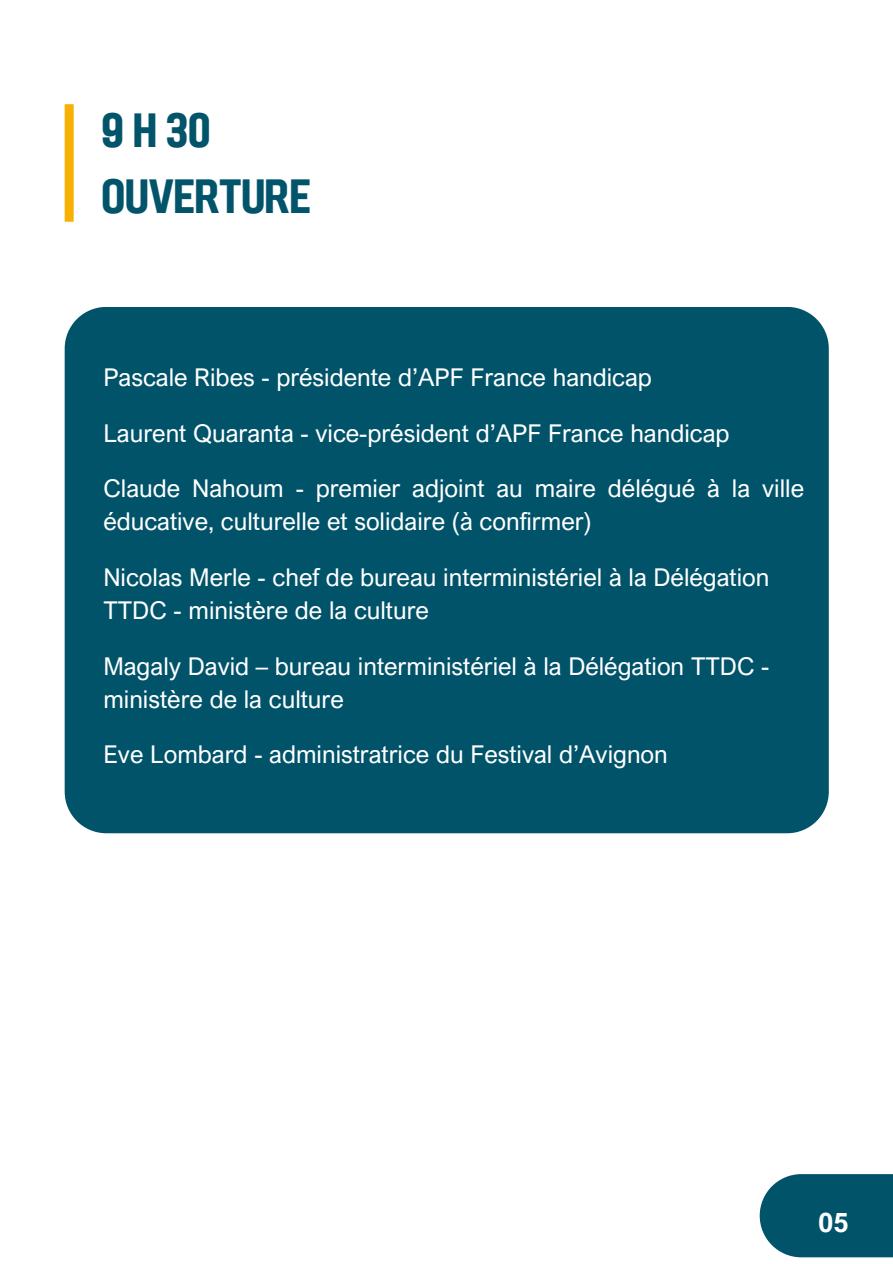
<style>
.page{position:relative;width:893px;height:1264px;background:#fff}
.page>*{position:absolute;margin:0;border:0;box-sizing:border-box;transform-origin:0 0}
.t1{font:48px/66.3px "Adirek Sans 700";color:#02546a}
.t2{font:700 27px "Arial Nova";color:#fff}
.t3{font:24.45px/33.8px "Arial Nova";color:#fff}
</style>
<div class="page">
<div style="left:65px;top:104px;width:9px;height:118px;background:#f8b103"></div>
<div style="left:759px;top:1174px;width:133px;height:83px;background:#01536a"></div>
<div style="left:65px;top:307px;width:763px;height:526px;background:#01536a;border-radius:42px"></div>
<h1 class="t1" style="left:102px;top:97px;width:210px">9H30<br>OUVERTURE</h1>
<p class="t3" style="left:103px;top:360px;width:550px">Pascale Ribes - présidente d’APF France handicap</p>
<p class="t3" style="left:103px;top:415px;width:627px">Laurent Quaranta - vice-président d’APF France handicap</p>
<p class="t3" style="left:103px;top:470px;width:702px">Claude Nahoum - premier adjoint au maire délégué à la ville éducative, culturelle et solidaire (à confirmer)</p>
<p class="t3" style="left:103px;top:559px;width:667px">Nicolas Merle - chef de bureau interministériel à la Délégation<br>TTDC - ministère de la culture</p>
<p class="t3" style="left:103px;top:648px;width:667px">Magaly David – bureau interministériel à la Délégation TTDC - ministère de la culture</p>
<p class="t3" style="left:103px;top:737px;width:566px">Eve Lombard - administratrice du Festival d’Avignon</p>
<p class="t2" style="left:818px;top:1205px;width:32px">05</p>
</div>
